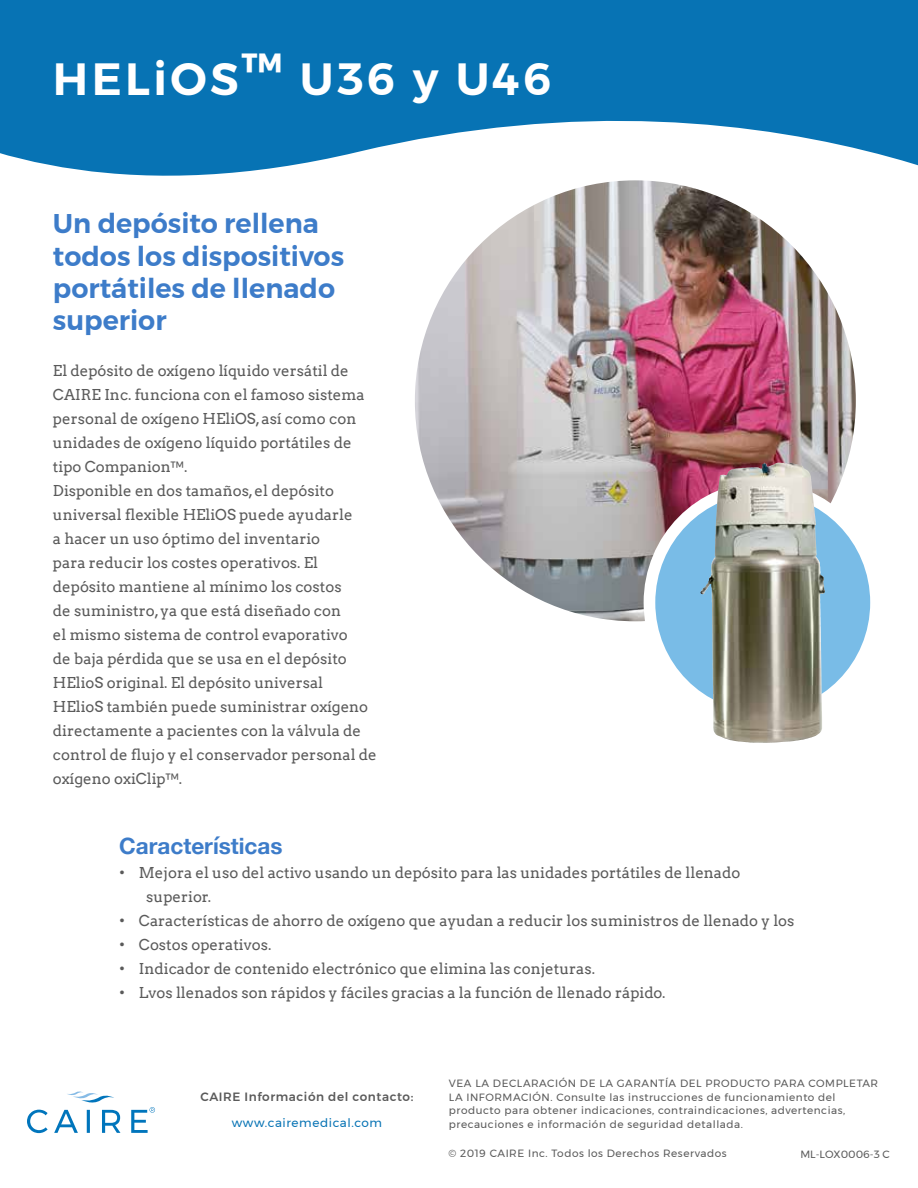
<style>
.page{position:relative;width:918px;height:1188px;background:#fff}
.page>*{position:absolute;margin:0;border:0;box-sizing:border-box;transform-origin:0 0}
.t1{font:600 45px "Montserrat";letter-spacing:.075em;color:#fff}
.t2{font:600 27px/32.4px "Montserrat";color:#3d7cc9}
.t3{font:700 22.5px "Helvetica Neue";color:#3d7cc9}
.t4{font:15px/24px "Arvo";color:#5a5a5a}
.t5{font:500 12px "Montserrat";letter-spacing:.05em;color:#5a5a5a}
.t6{font:12px "Montserrat";letter-spacing:.05em;color:#0773b4}
.t7{font:10.5px/13.5px "Montserrat";letter-spacing:.05em;color:#5a5a5a}
.t8{font:10.5px "Montserrat";color:#5a5a5a}
.s1{font-family:"Montserrat"}
</style>
<div class="page">
<img style="left:415px;top:180px;width:441px;height:441px;border-radius:220px">
<svg style="left:0;top:0;width:918px;height:176px;fill:#0773b4"></svg>
<svg style="left:649px;top:488px;width:227px;height:230px;background:#8ca4ab"></svg>
<div style="left:644px;top:482px;width:238px;height:241px;border:12px solid #fff;border-radius:50%"></div>
<svg style="left:27px;top:1110px;width:21px;height:23px"></svg>
<svg style="left:54px;top:1091px;width:66px;height:42px"></svg>
<svg style="left:131px;top:1107px;width:24px;height:26px"></svg>
<img style="left:716px;top:463px;width:74px;height:51px">
<h1 class="t1" style="left:53px;top:44px;width:500px">HELiOS™ U36 y U46</h1>
<h2 class="t2" style="left:53px;top:207px;width:293px">Un depósito rellena todos los dispositivos portátiles de llenado superior</h2>
<p class="t4" style="left:53px;top:359px;width:325px">El depósito de oxígeno líquido versátil de CAIRE Inc. funciona con el famoso sistema personal de oxígeno HEliOS, así como con unidades de oxígeno líquido portátiles de tipo Companion<span class="s1">™</span>.<br>Disponible en dos tamaños, el depósito universal flexible HEliOS puede ayudarle<br>a hacer un uso óptimo del inventario<br>para reducir los costes operativos. El depósito mantiene al mínimo los costos<br>de suministro, ya que está diseñado con<br>el mismo sistema de control evaporativo<br>de baja pérdida que se usa en el depósito HElioS original. El depósito universal HElioS también puede suministrar oxígeno directamente a pacientes con la válvula de control de flujo y el conservador personal de oxígeno oxiClip<span class="s1">™</span>.</p>
<h3 class="t3" style="left:119px;top:828px;width:165px">Características</h3>
<p class="t4" style="left:146px;top:860px;width:596px;text-indent:-27px">• Mejora el uso del activo usando un depósito para las unidades portátiles de llenado superior.</p>
<p class="t4" style="left:119px;top:908px;width:677px">• Características de ahorro de oxígeno que ayudan a reducir los suministros de llenado y los</p>
<p class="t4" style="left:119px;top:932px;width:154px">• Costos operativos.</p>
<p class="t4" style="left:119px;top:956px;width:477px">• Indicador de contenido electrónico que elimina las conjeturas.</p>
<p class="t4" style="left:119px;top:980px;width:548px">• Lvos llenados son rápidos y fáciles gracias a la función de llenado rápido.</p>
<p class="t5" style="left:200px;top:1088px;width:214px">CAIRE Información del contacto:</p>
<p class="t6" style="left:232px;top:1114px;width:152px">www.cairemedical.com</p>
<p class="t7" style="left:449px;top:1077px;width:431px">VEA LA DECLARACIÓN DE LA GARANTÍA DEL PRODUCTO PARA COMPLETAR LA INFORMACIÓN. Consulte las instrucciones de funcionamiento del producto para obtener indicaciones, contraindicaciones, advertencias, precauciones e información de seguridad detallada.</p>
<p class="t7" style="left:449px;top:1146px;width:280px">© 2019 CAIRE Inc. Todos los Derechos Reservados</p>
<p class="t8" style="left:800px;top:1146px;width:91px">ML-LOX0006-3 C</p>
</div>
